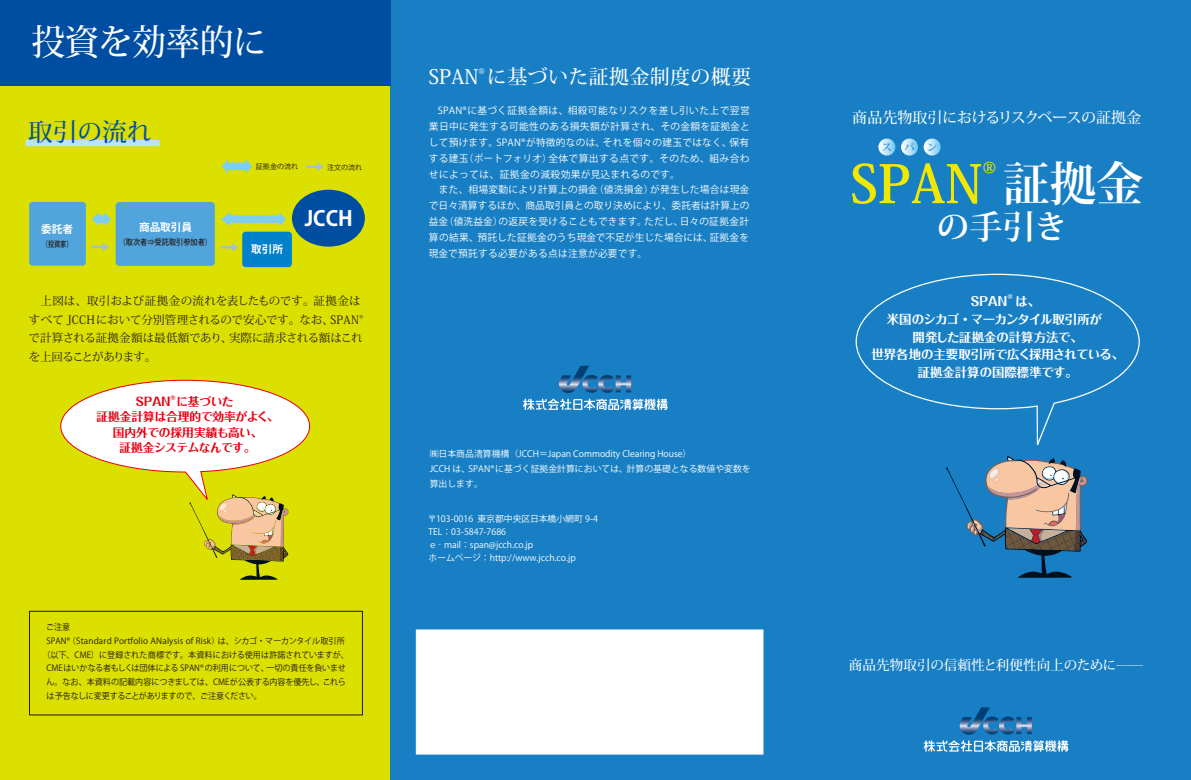
<style>
.page{position:relative;width:1191px;height:780px;background:#fff}
.page>*{position:absolute;margin:0;border:0;box-sizing:border-box;transform-origin:0 0}
.t1{font:700 52.38px "Koz Min Pro";color:#f0e800}
.t2{font:700 46.75px "Koz Min Pro";color:#fff}
.t3{font:500 35.38px "Koz Min Pro";color:#fff;scale:.95 1}
.t4{font:700 33.12px "Koz Min Pro";color:#fff}
.t5{font:500 24.75px "Koz Min Pro";letter-spacing:-.005em;color:#004ea2}
.t6{font:700 20.62px "Koz Go Pro";color:#fff}
.t7{font:500 19.88px "Koz Min Pro";letter-spacing:.02em;color:#fff}
.t8{font:700 18.75px "Koz Min Pro";color:#f0e800}
.t9{font:500 15px "Koz Min Pro";letter-spacing:-.01em;color:#fff}
.t10{font:500 13.62px "Koz Min Pro";color:#fff}
.t11{font:700 12.38px "Folk Pro";color:#fff}
.t12{font:700 12.38px "Folk Pro";letter-spacing:-.04em;color:#fff}
.t13{font:700 11.75px "Folk Pro";color:#e60012}
.t14{font:700 11.75px "Folk Pro";letter-spacing:-.04em;color:#e60012}
.t15{font:700 11.75px "Folk Pro";letter-spacing:-.02em;color:#e60012}
.t16{font:11.5px/18.6px "Koz Min Pro";letter-spacing:-.015em;color:#231815}
.t17{font:700 10.62px "Koz Go Pro";color:#fff}
.t18{font:500 10.25px "Koz Min Pro";color:#187fc4}
.t19{font:9.75px/16px "Koz Go Pro";letter-spacing:.02em;color:#fff}
.t20{font:8.88px/13.2px "Koz Go Pro";color:#fff}
.t21{font:500 8.88px "Koz Min Pro";color:#fff}
.t22{font:8.5px "Koz Go Pro";color:#231815;scale:.95 1}
.t23{font:8.5px "Koz Go Pro";letter-spacing:.02em;color:#231815;scale:.95 1}
.t24{font:8.5px "Koz Go Pro";letter-spacing:-.035em;color:#231815;scale:.95 1}
.t25{font:500 8px "Koz Go Pro";color:#231815;scale:.9 1}
.t26{font:500 8px "Koz Go Pro";color:#231815;scale:.77 1}
.t27{font:7px "Koz Go Pro";color:#231815}
.t28{font:700 6.25px "Folk Pro";color:#fff}
.t29{font:700 5.88px "Folk Pro";color:#e60012}
</style>
<div class="page">
<div style="left:0;top:0;width:390px;height:780px;background:#dbe000"></div>
<div style="left:242px;top:232px;width:50px;height:35px;background:#0081cc;border-radius:4px"></div>
<div style="left:116px;top:202px;width:99px;height:64px;background:#51a5dc;border-radius:4px"></div>
<div style="left:29px;top:202px;width:57px;height:64px;background:#51a5dc;border-radius:4px"></div>
<div style="left:390px;top:0;width:401px;height:780px;background:#187fc4"></div>
<div style="left:791px;top:0;width:400px;height:780px;background:#187fc4"></div>
<svg style="left:878px;top:138px;width:17px;height:17px"></svg>
<svg style="left:901px;top:138px;width:17px;height:17px"></svg>
<svg style="left:923px;top:138px;width:17px;height:17px"></svg>
<div style="left:29px;top:611px;width:334px;height:104px;border:1px solid #231815"></div>
<div style="left:416px;top:629px;width:347px;height:125px;background:#fff;border:1px solid #fff"></div>
<div style="left:0;top:0;width:390px;height:85px;background:#004ea2"></div>
<div style="left:26px;top:140px;width:134px;height:6px;background:#bae3f9"></div>
<svg style="left:855px;top:273px;width:285px;height:172px"></svg>
<svg style="left:306px;top:162px;width:17px;height:9px"></svg>
<div style="left:292px;top:190px;width:73px;height:56px;background:#004ea2;border-radius:50%"></div>
<svg style="left:221px;top:243px;width:17px;height:8px"></svg>
<svg style="left:92px;top:243px;width:17px;height:8px"></svg>
<svg style="left:221px;top:212px;width:65px;height:14px"></svg>
<svg style="left:221px;top:159px;width:31px;height:14px"></svg>
<svg style="left:92px;top:212px;width:19px;height:14px"></svg>
<svg style="left:923px;top:740px;width:145px;height:11px"></svg>
<svg style="left:959px;top:707px;width:72px;height:27px"></svg>
<svg style="left:523px;top:399px;width:144px;height:11px"></svg>
<svg style="left:559px;top:366px;width:72px;height:27px"></svg>
<svg style="left:946px;top:455px;width:141px;height:122px"></svg>
<svg style="left:60px;top:379px;width:251px;height:200px"></svg>
<h3 class="t3" style="left:31px;top:16px;width:250px">投資を効率的に</h3>
<h3 class="t5" style="left:28px;top:114px;width:125px">取引の流れ</h3>
<p class="t27" style="left:256px;top:162px;width:44px">証拠金の流れ</p>
<p class="t27" style="left:327px;top:163px;width:37px">注文の流れ</p>
<p class="t17" style="left:139px;top:220px;width:54px">商品取引員</p>
<p class="t17" style="left:41px;top:222px;width:33px">委託者</p>
<p class="t26" style="left:42px;top:239px;width:41px">（投資家）</p>
<p class="t17" style="left:251px;top:242px;width:33px">取引所</p>
<p class="t25" style="left:119px;top:237px;width:105px">（取次者⇒受託取引参加者）</p>
<h3 class="t6" style="left:305px;top:205px;width:49px">JCCH</h3>
<p class="t16" style="left:29px;top:291px;width:336px;text-indent:12px">上図は、取引および証拠金の流れを表したものです。証拠金はすべて JCCHにおいて分別管理されるので安心です。なお、SPAN<sup>®</sup>で計算される証拠金額は最低額であり、実際に請求される額はこれを上回ることがあります。</p>
<p class="t15" style="left:136px;top:391px;width:36px">SPAN</p>
<p class="t29" style="left:170px;top:392px;width:7px">®</p>
<p class="t15" style="left:177px;top:391px;width:58px">に基づいた</p>
<p class="t13" style="left:96px;top:406px;width:183px">証拠金計算は合理的で効率がよく、</p>
<p class="t13" style="left:113px;top:422px;width:151px">国内外での採用実績も高い、</p>
<p class="t14" style="left:120px;top:438px;width:137px">証拠金システムなんです。</p>
<p class="t22" style="left:46px;top:621px;width:27px">ご注意</p>
<p class="t23" style="left:47px;top:635px;width:315px">SPAN®（Standard Portfolio ANalysis of Risk）は、シカゴ・マーカンタイル取引所</p>
<p class="t22" style="left:43px;top:649px;width:324px">（以下、CME）に登録された商標です。本資料における使用は許諾されていますが、</p>
<p class="t22" style="left:47px;top:662px;width:316px">CMEはいかなる者もしくは団体による SPAN®の利用について、一切の責任を負いませ</p>
<p class="t22" style="left:46px;top:676px;width:317px">ん。なお、本資料の記載内容につきましては、CMEが公表する内容を優先し、これら</p>
<p class="t24" style="left:47px;top:690px;width:228px">は予告なしに変更することがありますので、ご注意ください。</p>
<h3 class="t7" style="left:429px;top:62px;width:324px">SPAN に基づいた証拠金制度の概要</h3>
<p class="t21" style="left:478px;top:66px;width:8px">®</p>
<p class="t19" style="left:429px;top:102px;width:322px;text-indent:9px">SPAN®に基づく証拠金額は、相殺可能なリスクを差し引いた上で翌営業日中に発生する可能性のある損失額が計算され、その金額を証拠金として預けます。SPAN®が特徴的なのは、それを個々の建玉ではなく、保有する建玉（ポートフォリオ）全体で算出する点です。そのため、組み合わせによっては、証拠金の減殺効果が見込まれるのです。<br>　また、相場変動により計算上の損金（値洗損金）が発生した場合は現金で日々清算するほか、商品取引員との取り決めにより、委託者は計算上の益金（値洗益金）の返戻を受けることもできます。ただし、日々の証拠金計算の結果、預託した証拠金のうち現金で不足が生じた場合には、証拠金を現金で預託する必要がある点は注意が必要です。</p>
<p class="t20" style="left:430px;top:446px;width:322px;line-height:15px">㈱日本商品清算機構（JCCH＝Japan Commodity Clearing House）<br>JCCH は、SPAN®に基づく証拠金計算においては、計算の基礎となる数値や変数を算出します。</p>
<p class="t20" style="left:428px;top:512px;width:180px">〒103-0016 東京都中央区日本橋小網町 9-4　<br>TEL：03-5847-7686<br>ｅ‐mail：span@jcch.co.jp　<br>ホームページ：http://www.jcch.co.jp</p>
<h3 class="t9" style="left:852px;top:107px;width:290px">商品先物取引におけるリスクベースの証拠金</h3>
<p class="t18" style="left:881px;top:140px;width:57px">スパン</p>
<h1 class="t1" style="left:850px;top:146px;width:134px">SPAN</h1>
<h3 class="t8" style="left:982px;top:156px;width:15px">®</h3>
<h2 class="t2" style="left:1003px;top:150px;width:142px">証拠金</h2>
<h3 class="t4" style="left:936px;top:202px;width:132px">の手引き</h3>
<p class="t11" style="left:958px;top:290px;width:50px">　SPAN</p>
<p class="t28" style="left:1007px;top:291px;width:7px">®</p>
<p class="t11" style="left:1015px;top:290px;width:26px">は、</p>
<p class="t12" style="left:887px;top:308px;width:217px">米国のシカゴ・マーカンタイル取引所が</p>
<p class="t11" style="left:912px;top:326px;width:171px">開発した証拠金の計算方法で、</p>
<p class="t11" style="left:871px;top:344px;width:254px">世界各地の主要取引所で広く採用されている、</p>
<p class="t11" style="left:917px;top:362px;width:161px">証拠金計算の国際標準です。</p>
<h3 class="t10" style="left:849px;top:655px;width:269px">商品先物取引の信頼性と利便性向上のために</h3>
</div>
